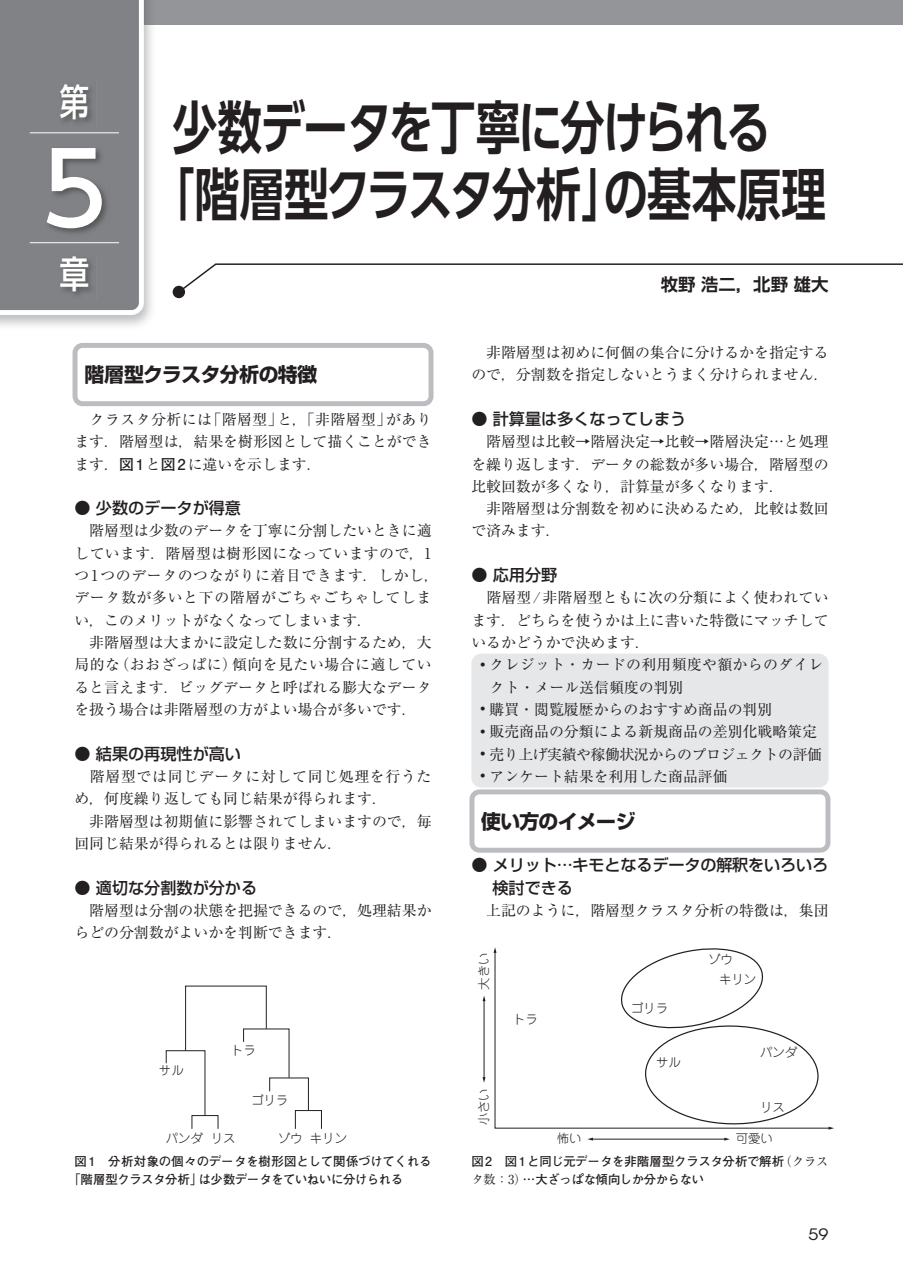
<style>
.page{position:relative;width:903px;height:1275px;background:#fff}
.page>*{position:absolute;margin:0;border:0;box-sizing:border-box;transform-origin:0 0}
.t1{font:500 99.23px "UD Shin Go Pro";color:#fff}
.t2{font:700 57.05px/67px "UD Shin Go Pro De";letter-spacing:-.05em;color:#231f20;text-align:center;scale:.79 1}
.t3{font:500 37.27px "UD Shin Go Pro";color:#fff;scale:.8 1}
.t4{font:700 19.78px "Shin Go Pro";letter-spacing:-.035em;color:#231f20}
.t5{font:700 17.32px "UD Shin Go Pro De";color:#231f20}
.t6{font:500 16.1px/22.4px "Shin Go Pro";color:#231f20}
.t7{font:15.58px "ITC Avant Garde Std";color:#231f20;scale:1.11 1}
.t8{font:14.88px/22.4px "Ryumin Pro";color:#231f20}
.t9{font:14.88px/22.4px "Ryumin Pro";letter-spacing:.02em;color:#231f20}
.t10{font:14.88px "Ryumin Pro";letter-spacing:-.03em;color:#231f20}
.t11{font:700 12.42px/18.6px "Futo Go B101 Pro";letter-spacing:-.025em;color:#231f20}
.t12{font:300 12.42px "Jun 101 Pro";color:#231f20}
.s1{font-family:"Futo Go B101 Pro";font-weight:700}
.s2{font-size:12.25px}
.s3{font-family:"Ryumin Pro";font-weight:400}
</style>
<div class="page">
<div style="left:0;top:0;width:903px;height:25px;background:#939598"></div>
<div style="left:73px;top:343px;width:360px;height:63px;border:5px solid #bcbdc0;border-radius:7px"></div>
<div style="left:471px;top:654px;width:357px;height:133px;background:#e6e7e9;border-radius:10px"></div>
<div style="left:469px;top:789px;width:361px;height:64px;border:5px solid #bcbdc0;border-radius:7px"></div>
<svg style="left:494px;top:951px;width:336px;height:178px"></svg>
<svg style="left:828px;top:1127px;width:6px;height:3px"></svg>
<hr style="left:592px;top:1139px;width:133px;height:1px;background:#231f20">
<svg style="left:724px;top:1138px;width:6px;height:3px"></svg>
<svg style="left:587px;top:1138px;width:6px;height:3px"></svg>
<hr style="left:484px;top:1000px;width:1px;height:78px;background:#231f20">
<svg style="left:482px;top:1077px;width:3px;height:6px"></svg>
<svg style="left:615px;top:948px;width:203px;height:177px"></svg>
<div style="left:295px;top:1110px;width:27px;height:19px;border:1px solid #231f20"></div>
<svg style="left:166px;top:986px;width:143px;height:130px"></svg>
<div style="left:173px;top:286px;width:12px;height:12px;background:#231f20;border-radius:50%"></div>
<svg style="left:177px;top:263px;width:726px;height:31px"></svg>
<svg style="left:0;top:0;width:146px;height:317px;background:#8a8b8e"></svg>
<img style="left:58px;top:82px;width:38px;height:45px">
<img style="left:44px;top:146px;width:66px;height:91px">
<img style="left:58px;top:254px;width:38px;height:46px">
<hr style="left:30px;top:132px;width:89px;height:1px;background:#fff">
<hr style="left:30px;top:242px;width:89px;height:1px;background:#fff">
<h3 class="t3" style="left:60px;top:71px;width:39px">第</h3>
<h1 class="t1" style="left:42px;top:109px;width:67px">5</h1>
<h3 class="t3" style="left:60px;top:244px;width:39px">章</h3>
<h2 class="t2" style="left:150px;top:93px;width:858px">少数データを丁寧に分けられる<br>「階層型クラスタ分析」の基本原理</h2>
<p class="t5" style="left:661px;top:270px;width:169px">牧野 浩二，北野 雄大</p>
<h3 class="t4" style="left:84px;top:359px;width:235px">階層型クラスタ分析の特徴</h3>
<p class="t8" style="left:74px;top:407px;width:359px;text-align:justify">　クラスタ分析には「階層型」と，「非階層型」があります．階層型は，結果を樹形図として描くことができます．<span class="s1">図1</span>と<span class="s1">図2</span>に違いを示します．</p>
<p class="t6" style="left:74px;top:495px;width:168px">● 少数のデータが得意</p>
<p class="t8" style="left:74px;top:519px;width:366px">　階層型は少数のデータを丁寧に分割したいときに適しています．階層型は樹形図になっていますので，1つ1つのデータのつながりに着目できます．しかし，データ数が多いと下の階層がごちゃごちゃしてしまい，このメリットがなくなってしまいます．<br>　非階層型は大まかに設定した数に分割するため，大局的な（おおざっぱに）傾向を見たい場合に適していると言えます．ビッグデータと呼ばれる膨大なデータを扱う場合は非階層型の方がよい場合が多いです．</p>
<p class="t6" style="left:74px;top:740px;width:168px">● 結果の再現性が高い</p>
<p class="t8" style="left:74px;top:764px;width:359px">　階層型では同じデータに対して同じ処理を行うため，何度繰り返しても同じ結果が得られます．<br>　非階層型は初期値に影響されてしまいますので，毎回同じ結果が得られるとは限りません．</p>
<p class="t6" style="left:74px;top:874px;width:184px">● 適切な分割数が分かる</p>
<p class="t8" style="left:74px;top:898px;width:359px">　階層型は分割の状態を把握できるので，処理結果からどの分割数がよいかを判断できます．</p>
<p class="t8" style="left:471px;top:340px;width:359px">　非階層型は初めに何個の集合に分けるかを指定するので，分割数を指定しないとうまく分けられません．</p>
<p class="t6" style="left:471px;top:405px;width:216px">● 計算量は多くなってしまう</p>
<p class="t8" style="left:471px;top:429px;width:359px">　階層型は比較→階層決定→比較→階層決定…と処理を繰り返します．データの総数が多い場合，階層型の比較回数が多くなり，計算量が多くなります．<br>　非階層型は分割数を初めに決めるため，比較は数回で済みます．</p>
<p class="t6" style="left:471px;top:562px;width:87px">● 応用分野</p>
<p class="t8" style="left:471px;top:586px;width:359px;text-align:justify">　階層型/非階層型ともに次の分類によく使われています．どちらを使うかは上に書いた特徴にマッチしているかどうかで決めます．</p>
<p class="t9" style="left:490px;top:653px;width:335px;text-indent:-10px"><span class="s2">•</span> クレジット・カードの利用頻度や額からのダイレクト・メール送信頻度の判別</p>
<p class="t8" style="left:480px;top:697px;width:294px"><span class="s2">•</span> 購買・閲覧履歴からのおすすめ商品の判別</p>
<p class="t8" style="left:480px;top:720px;width:338px"><span class="s2">•</span> 販売商品の分類による新規商品の差別化戦略策定</p>
<p class="t10" style="left:480px;top:742px;width:343px"><span class="s2">•</span> 売り上げ実績や稼働状況からのプロジェクトの評価</p>
<p class="t8" style="left:480px;top:764px;width:249px"><span class="s2">•</span> アンケート結果を利用した商品評価</p>
<h3 class="t4" style="left:481px;top:805px;width:156px">使い方のイメージ</h3>
<p class="t6" style="left:492px;top:852px;width:337px;text-indent:-21px">● メリット…キモとなるデータの解釈をいろいろ検討できる</p>
<p class="t8" style="left:471px;top:898px;width:359px">　上記のように，階層型クラスタ分析の特徴は，集団</p>
<p class="t12" style="left:474px;top:990px;width:39px;rotate:-90deg">大きい</p>
<p class="t12" style="left:708px;top:949px;width:26px">ゾウ</p>
<p class="t12" style="left:719px;top:969px;width:39px">キリン</p>
<p class="t12" style="left:513px;top:1009px;width:26px">トラ</p>
<p class="t12" style="left:631px;top:998px;width:39px">ゴリラ</p>
<p class="t12" style="left:159px;top:1061px;width:26px">サル</p>
<p class="t12" style="left:231px;top:1041px;width:26px">トラ</p>
<p class="t12" style="left:656px;top:1052px;width:26px">サル</p>
<p class="t12" style="left:760px;top:1043px;width:39px">パンダ</p>
<p class="t12" style="left:251px;top:1091px;width:39px">ゴリラ</p>
<p class="t12" style="left:474px;top:1125px;width:39px;rotate:-90deg">小さい</p>
<p class="t12" style="left:760px;top:1097px;width:26px">リス</p>
<p class="t12" style="left:166px;top:1128px;width:71px">パンダ リス</p>
<p class="t12" style="left:278px;top:1128px;width:26px">ゾウ</p>
<p class="t12" style="left:310px;top:1128px;width:39px">キリン</p>
<p class="t12" style="left:557px;top:1129px;width:26px">怖い</p>
<p class="t12" style="left:736px;top:1129px;width:39px">可愛い</p>
<p class="t11" style="left:68px;top:1150px;width:365px;text-indent:6px">図1　分析対象の個々のデータを樹形図として関係づけてくれる「階層型クラスタ分析」は少数データをていねいに分けられる</p>
<p class="t11" style="left:471px;top:1150px;width:359px">図2　図1と同じ元データを非階層型クラスタ分析で解析<span class="s3">（クラスタ数：3）</span>…大ざっぱな傾向しか分からない</p>
<p class="t7" style="left:808px;top:1225px;width:20px">59</p>
</div>
